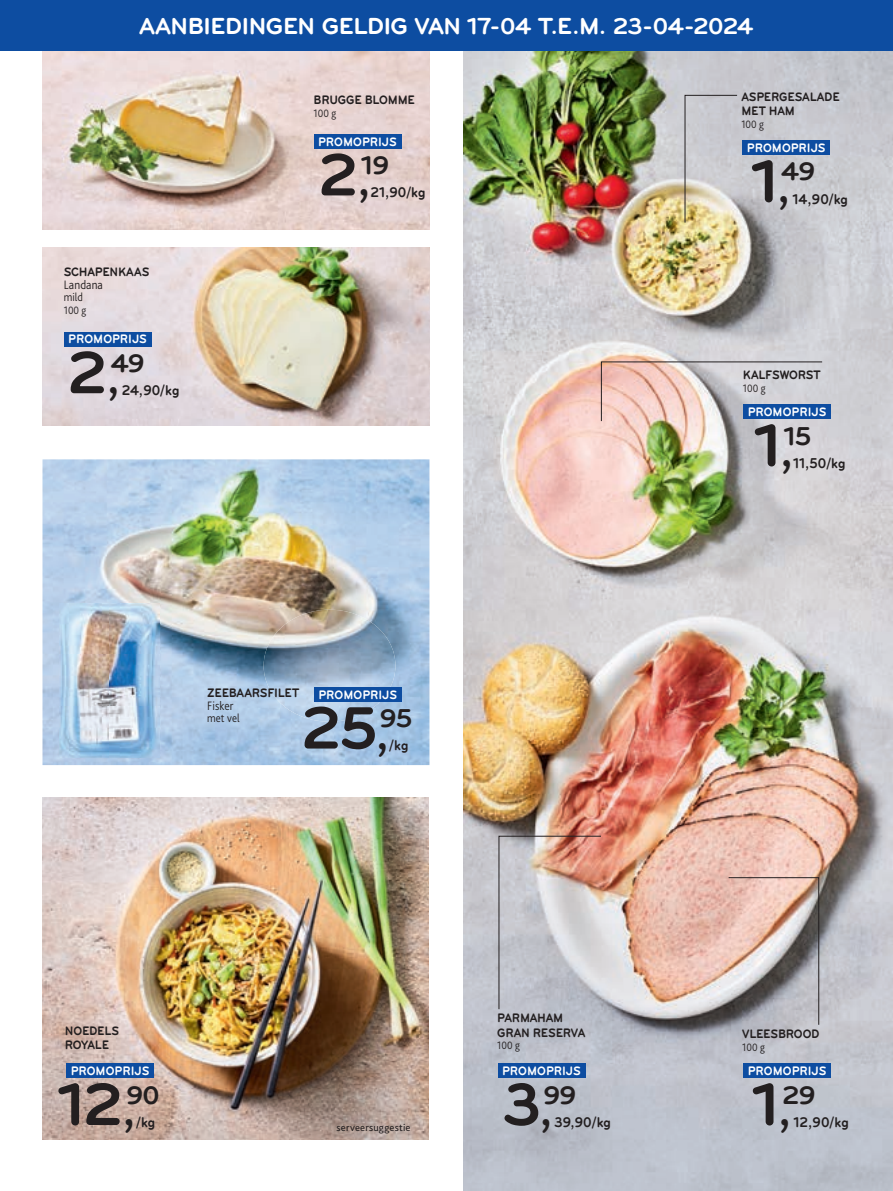
<style>
.page{position:relative;width:893px;height:1191px;background:#fff}
.page>*{position:absolute;margin:0;border:0;box-sizing:border-box;transform-origin:0 0}
.t1{font:61.95px "Bryant Bold Alt";color:#231f20}
.t2{font:26.7px "Bryant Bold Alt";letter-spacing:-.035em;color:#231f20}
.t3{font:24px "Bryant Bold Alt";letter-spacing:-.04em;color:#fff}
.t4{font:14.7px "Bryant Bold Alt";letter-spacing:-.015em;color:#231f20;scale:.9 1}
.t5{font:12.75px/13.5px "Bryant Bold Alt";letter-spacing:-.02em;color:#231f20;scale:.9 1}
.t6{font:12.75px "Bryant Bold Alt";color:#fff;scale:.9 1}
.t7{font:300 12.75px "Bliss Pro";letter-spacing:.01em;color:#231f20;scale:.9 1}
.t8{font:300 12px "Bliss Pro";color:#231f20;scale:.9 1}
.t9{font:300 11.25px "Bliss Pro";letter-spacing:.005em;color:#231f20;scale:.9 1}
.t10{font:10.5px "Bliss Pro";letter-spacing:.02em;color:#231f20}
.s1{font-size:45.9px}
</style>
<div class="page">
<img style="left:42px;top:797px;width:387px;height:342px">
<img style="left:42px;top:459px;width:387px;height:306px">
<img style="left:463px;top:50px;width:430px;height:1140px">
<img style="left:59px;top:603px;width:101px;height:155px">
<img style="left:264px;top:609px;width:131px;height:112px">
<img style="left:42px;top:247px;width:387px;height:178px">
<img style="left:42px;top:51px;width:387px;height:178px">
<div style="left:0;top:0;width:893px;height:50px;background:#0d4da1"></div>
<svg style="left:728px;top:877px;width:91px;height:148px;background:#b8a8a4"></svg>
<svg style="left:601px;top:361px;width:222px;height:61px;background:#d9c6c4"></svg>
<svg style="left:684px;top:95px;width:54px;height:128px;background:#cdcac4"></svg>
<div style="left:314px;top:134px;width:87px;height:14px;background:#0d4da1"></div>
<div style="left:64px;top:332px;width:87px;height:14px;background:#0d4da1"></div>
<div style="left:314px;top:687px;width:87px;height:14px;background:#0d4da1"></div>
<div style="left:66px;top:1063px;width:87px;height:15px;background:#0d4da1"></div>
<div style="left:744px;top:1063px;width:87px;height:15px;background:#0d4da1"></div>
<div style="left:743px;top:404px;width:88px;height:15px;background:#0d4da1"></div>
<div style="left:498px;top:1063px;width:87px;height:15px;background:#0d4da1"></div>
<div style="left:743px;top:140px;width:87px;height:15px;background:#0d4da1"></div>
<svg style="left:498px;top:835px;width:104px;height:174px;background:#c6bcbd"></svg>
<h3 class="t3" style="left:139px;top:13px;width:616px">AANBIEDINGEN GELDIG VAN 17-04 T.E.M. 23-04-2024</h3>
<p class="t5" style="left:64px;top:265px;width:97px">SCHAPENKAAS</p>
<p class="t7" style="left:64px;top:277px;width:45px">Landana</p>
<p class="t8" style="left:64px;top:289px;width:23px">mild</p>
<p class="t9" style="left:64px;top:303px;width:27px">100 g</p>
<p class="t6" style="left:68px;top:332px;width:89px">PROMOPRIJS</p>
<h1 class="t1" style="left:67px;top:338px;width:55px">2<span class="s1">,</span></h1>
<h2 class="t2" style="left:111px;top:348px;width:36px">49</h2>
<p class="t4" style="left:122px;top:382px;width:66px">24,90 /kg</p>
<p class="t5" style="left:314px;top:93px;width:114px">BRUGGE BLOMME</p>
<p class="t9" style="left:314px;top:106px;width:27px">100 g</p>
<p class="t6" style="left:318px;top:134px;width:89px">PROMOPRIJS</p>
<h1 class="t1" style="left:318px;top:140px;width:55px">2<span class="s1">,</span></h1>
<h2 class="t2" style="left:362px;top:150px;width:29px">19</h2>
<p class="t4" style="left:370px;top:184px;width:63px">21,90 /kg</p>
<p class="t5" style="left:207px;top:686px;width:104px">ZEEBAARSFILET</p>
<p class="t7" style="left:207px;top:698px;width:31px">Fisker</p>
<p class="t8" style="left:207px;top:710px;width:37px">met vel</p>
<p class="t6" style="left:318px;top:687px;width:89px">PROMOPRIJS</p>
<h1 class="t1" style="left:301px;top:693px;width:91px">25<span class="s1">,</span></h1>
<h2 class="t2" style="left:380px;top:703px;width:34px">95</h2>
<p class="t4" style="left:389px;top:737px;width:23px">/kg</p>
<p class="t5" style="left:741px;top:90px;width:111px">ASPERGESALADE<br>MET HAM</p>
<p class="t9" style="left:741px;top:117px;width:27px">100 g</p>
<p class="t6" style="left:747px;top:141px;width:89px">PROMOPRIJS</p>
<h1 class="t1" style="left:752px;top:147px;width:41px">1<span class="s1">,</span></h1>
<h2 class="t2" style="left:781px;top:157px;width:36px">49</h2>
<p class="t4" style="left:793px;top:191px;width:63px">14,90 /kg</p>
<p class="t5" style="left:743px;top:368px;width:88px">KALFSWORST</p>
<p class="t9" style="left:743px;top:381px;width:27px">100 g</p>
<p class="t6" style="left:748px;top:405px;width:89px">PROMOPRIJS</p>
<h1 class="t1" style="left:755px;top:411px;width:41px">1<span class="s1">,</span></h1>
<h2 class="t2" style="left:784px;top:421px;width:29px">15</h2>
<p class="t4" style="left:793px;top:455px;width:59px">11,50 /kg</p>
<p class="t5" style="left:497px;top:1011px;width:99px;line-height:14.2px">PARMAHAM<br>GRAN RESERVA</p>
<p class="t9" style="left:497px;top:1038px;width:27px">100 g</p>
<p class="t6" style="left:502px;top:1063px;width:89px">PROMOPRIJS</p>
<h1 class="t1" style="left:503px;top:1069px;width:52px">3<span class="s1">,</span></h1>
<p class="t5" style="left:65px;top:1024px;width:62px">NOEDELS<br>ROYALE</p>
<p class="t5" style="left:742px;top:1027px;width:87px">VLEESBROOD</p>
<p class="t9" style="left:742px;top:1040px;width:27px">100 g</p>
<p class="t6" style="left:748px;top:1063px;width:89px">PROMOPRIJS</p>
<h1 class="t1" style="left:753px;top:1069px;width:41px">1<span class="s1">,</span></h1>
<p class="t6" style="left:71px;top:1063px;width:89px">PROMOPRIJS</p>
<h1 class="t1" style="left:58px;top:1069px;width:80px">12<span class="s1">,</span></h1>
<h2 class="t2" style="left:126px;top:1079px;width:35px">90</h2>
<p class="t4" style="left:136px;top:1113px;width:23px">/kg</p>
<h2 class="t2" style="left:543px;top:1079px;width:34px">99</h2>
<p class="t4" style="left:554px;top:1113px;width:64px">39,90 /kg</p>
<h2 class="t2" style="left:782px;top:1079px;width:35px">29</h2>
<p class="t4" style="left:794px;top:1113px;width:63px">12,90 /kg</p>
<p class="t10" style="left:337px;top:1120px;width:75px">serveersuggestie</p>
</div>
